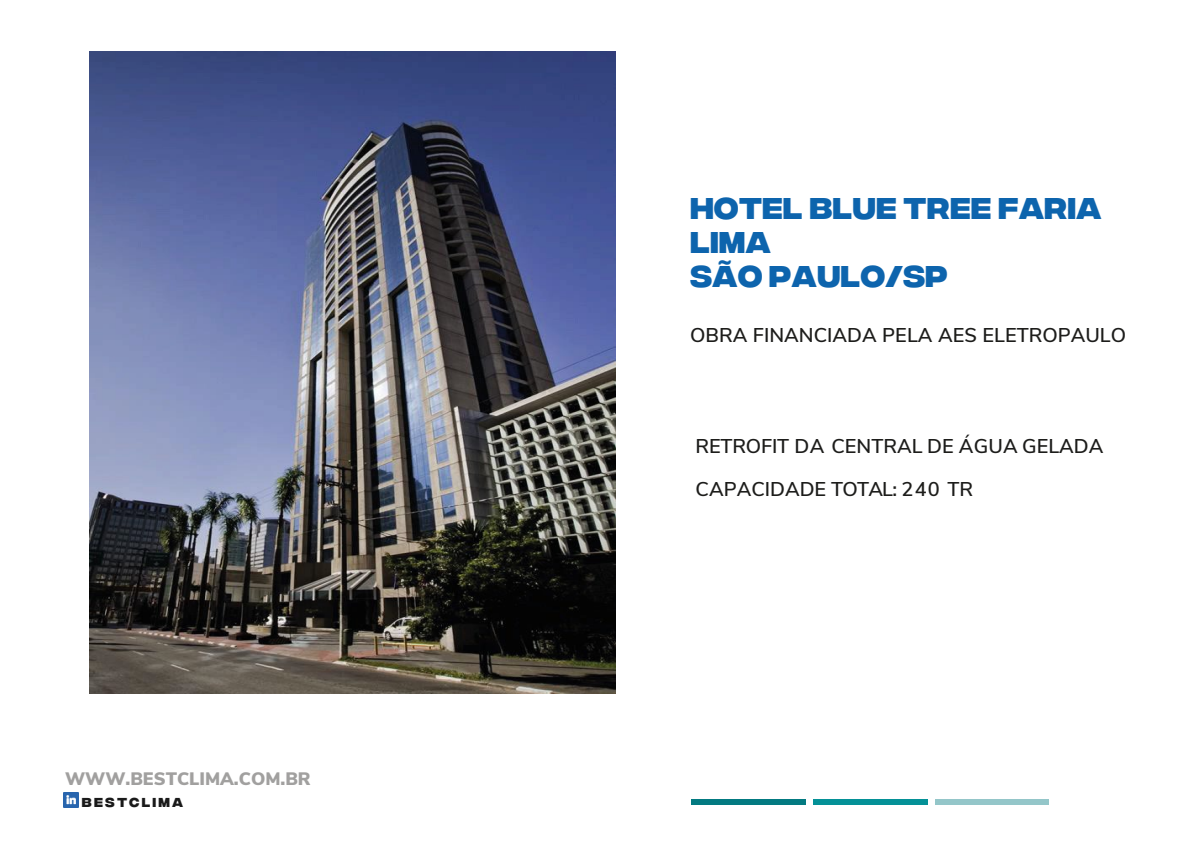
<style>
.page{position:relative;width:1193px;height:841px;background:#fff}
.page>*{position:absolute;margin:0;border:0;box-sizing:border-box;transform-origin:0 0}
.t1{font:700 30px/34px "Integral CF";color:#0d64ad}
.t2{font:600 20px "Nunito Sans";color:#1d1d1b}
.t3{font:900 18px "Nunito Sans";color:#a1a09f}
.t4{font:700 13px "Integral CF";letter-spacing:.17em;color:#1a1a1a}
</style>
<div class="page">
<div style="left:691px;top:799px;width:114px;height:5px;background:#037a81"></div>
<div style="left:813px;top:799px;width:114px;height:5px;background:#049197"></div>
<div style="left:935px;top:799px;width:113px;height:5px;background:#94c6c9"></div>
<img style="left:90px;top:51px;width:525px;height:643px">
<img style="left:63px;top:792px;width:15px;height:16px">
<p class="t3" style="left:65px;top:766px;width:247px">WWW.BESTCLIMA.COM.BR</p>
<p class="t4" style="left:82px;top:795px;width:103px">BESTCLIMA</p>
<h2 class="t1" style="left:690px;top:191px;width:413px">HOTEL BLUE TREE FARIA<br>LIMA<br>SÃO PAULO/SP</h2>
<p class="t2" style="left:690px;top:320px;width:437px">OBRA FINANCIADA PELA AES ELETROPAULO</p>
<p class="t2" style="left:695px;top:431px;width:409px">RETROFIT DA CENTRAL DE ÁGUA GELADA</p>
<p class="t2" style="left:695px;top:475px;width:279px">CAPACIDADE TOTAL: 240 TR</p>
</div>
